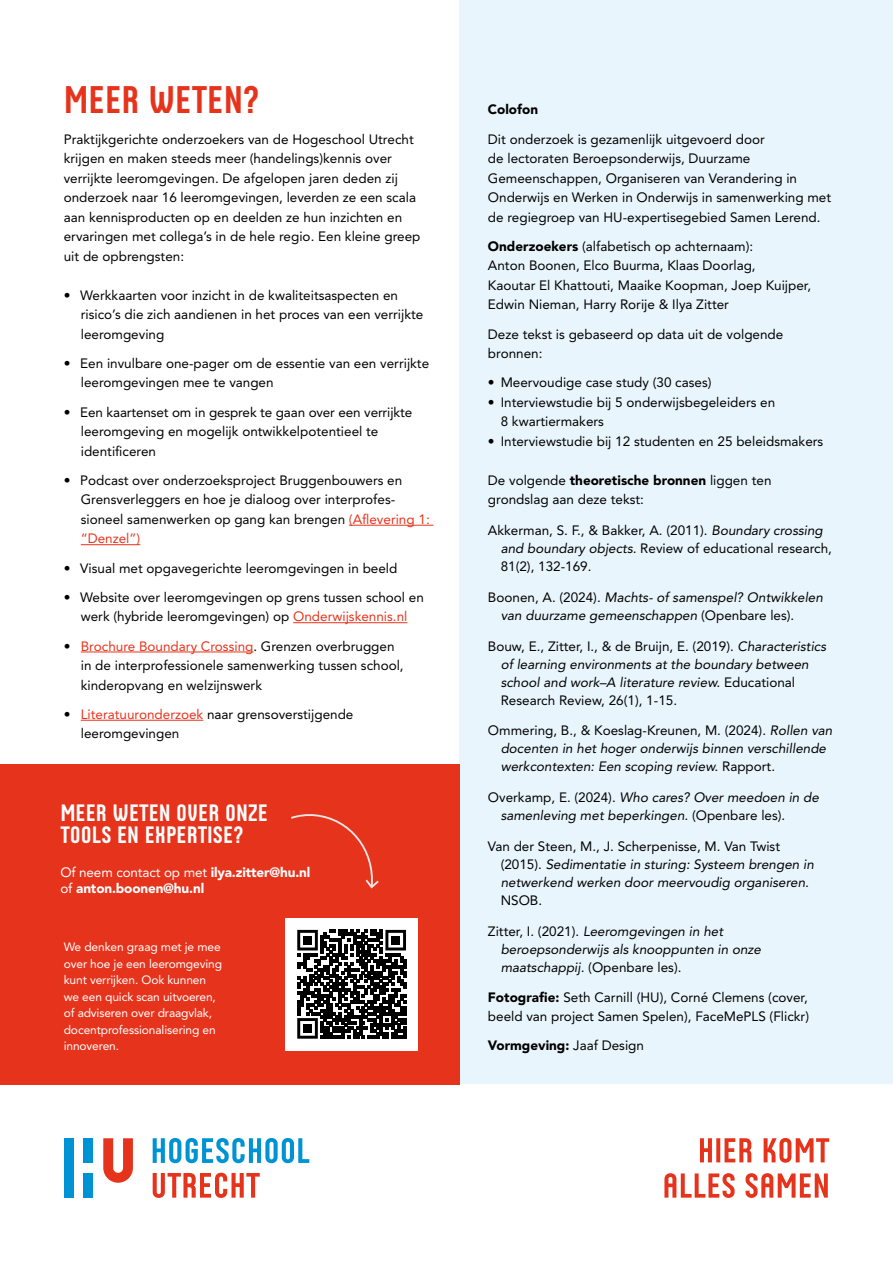
<style>
.page{position:relative;width:893px;height:1263px;background:#fff}
.page>*{position:absolute;margin:0;border:0;box-sizing:border-box;transform-origin:0 0}
.t1{font:39px "Husans";color:#e6331c}
.t2{font:24px/22.5px "Husans";color:#fff}
.t3{font:13.5px/19.5px "Avenir LT Std";color:#000}
.t4{font:italic 13.5px/18px "Avenir LT Std";color:#000}
.t5{font:900 13.5px/16.5px "Avenir LT Std";letter-spacing:-.01em;color:#fff}
.t6{font:900 13.5px "Avenir LT Std";color:#000}
.t7{font:12px/16.5px "Avenir LT Std";letter-spacing:-.01em;color:#fff}
.s1{color:#e6331c}
.s2{font-weight:400}
.s3{font-weight:900}
.s4{font-style:italic}
.s5{font-style:normal}
</style>
<div class="page">
<div style="left:459px;top:0;width:434px;height:1120px;background:#e9f5fc"></div>
<div style="left:0;top:1084px;width:893px;height:179px;background:#fff"></div>
<svg style="left:700px;top:1138px;width:129px;height:25px"></svg>
<svg style="left:664px;top:1173px;width:164px;height:25px"></svg>
<div style="left:84px;top:1138px;width:9px;height:25px;background:#0093d3"></div>
<div style="left:84px;top:1173px;width:9px;height:24px;background:#0093d3"></div>
<div style="left:64px;top:1138px;width:10px;height:59px;background:#0093d3"></div>
<svg style="left:103px;top:1138px;width:30px;height:45px"></svg>
<svg style="left:153px;top:1138px;width:156px;height:25px"></svg>
<svg style="left:153px;top:1173px;width:107px;height:25px"></svg>
<div style="left:0;top:764px;width:459px;height:320px;background:#e6331c"></div>
<div style="left:285px;top:918px;width:133px;height:132px;background:#fff"></div>
<svg style="left:297px;top:930px;width:109px;height:109px"></svg>
<div style="left:303px;top:936px;width:9px;height:8px;background:#000"></div>
<div style="left:391px;top:936px;width:9px;height:8px;background:#000"></div>
<div style="left:303px;top:1024px;width:9px;height:9px;background:#000"></div>
<svg style="left:291px;top:814px;width:88px;height:75px"></svg>
<hr style="left:349px;top:525px;width:84px;height:1px;background:#e6331c">
<hr style="left:81px;top:544px;width:59px;height:1px;background:#e6331c">
<hr style="left:293px;top:622px;width:114px;height:1px;background:#e6331c">
<hr style="left:81px;top:652px;width:172px;height:1px;background:#e6331c">
<hr style="left:81px;top:720px;width:122px;height:1px;background:#e6331c">
<h1 class="t1" style="left:64px;top:77px;width:198px">MEER WETEN?</h1>
<p class="t3" style="left:64px;top:129px;width:358px">Praktijkgerichte onderzoekers van de Hogeschool Utrecht krijgen en maken steeds meer (handelings)kennis over verrijkte leeromgevingen. De afgelopen jaren deden zij onderzoek naar 16 leeromgevingen, leverden ze een scala aan kennisproducten op en deelden ze hun inzichten en ervaringen met collega’s in de hele regio. Een kleine greep uit de opbrengsten:</p>
<p class="t3" style="left:81px;top:285px;width:344px;text-indent:-17px">• Werkkaarten voor inzicht in de kwaliteitsaspecten en risico’s die zich aandienen in het proces van een verrijkte leeromgeving</p>
<p class="t3" style="left:81px;top:353px;width:350px;text-indent:-17px">• Een invulbare one-pager om de essentie van een verrijkte leeromgevingen mee te vangen</p>
<p class="t3" style="left:81px;top:402px;width:333px;text-indent:-17px">• Een kaartenset om in gesprek te gaan over een verrijkte leeromgeving en mogelijk ontwikkelpotentieel te identificeren</p>
<p class="t3" style="left:81px;top:470px;width:350px;text-indent:-17px">• Podcast over onderzoeksproject Bruggenbouwers en Grensverleggers en hoe je dialoog over interprofes&shy;sioneel samenwerken op gang kan brengen <span class="s1">(Aflevering 1: “Denzel”)</span></p>
<p class="t3" style="left:64px;top:558px;width:335px">• Visual met opgavegerichte leeromgevingen in beeld</p>
<p class="t3" style="left:64px;top:587px;width:362px;text-align:center">• Website over leeromgevingen op grens tussen school en werk (hybride leeromgevingen) op <span class="s1">Onderwijskennis.nl</span></p>
<p class="t3" style="left:81px;top:636px;width:324px;text-indent:-17px">• <span class="s1">Brochure Boundary Crossing</span>. Grenzen overbruggen in de interprofessionele samenwerking tussen school, kinderopvang en welzijnswerk</p>
<p class="t3" style="left:81px;top:704px;width:274px;text-indent:-17px">• <span class="s1">Literatuuronderzoek</span> naar grensoverstijgende leeromgevingen</p>
<h2 class="t2" style="left:60px;top:801px;width:209px">MEER WETEN OVER ONZE<br>TOOLS EN EXPERTISE?</h2>
<p class="t5" style="left:60px;top:864px;width:251px"><span class="s2">Of neem contact op met</span> ilya.zitter@hu.nl <span class="s2">of</span> anton.boonen@hu.nl</p>
<p class="t7" style="left:64px;top:939px;width:160px">We denken graag met je mee over hoe je een leeromgeving kunt verrijken. Ook kunnen we een quick scan uitvoeren, of adviseren over draagvlak, docentprofessionalisering en innoveren.</p>
<p class="t6" style="left:488px;top:101px;width:52px">Colofon</p>
<p class="t3" style="left:488px;top:129px;width:345px">Dit onderzoek is gezamenlijk uitgevoerd door<br>de lectoraten Beroepsonderwijs, Duurzame Gemeenschappen, Organiseren van Verandering in Onderwijs en Werken in Onderwijs in samenwerking met de regiegroep van HU-expertisegebied Samen Lerend.</p>
<p class="t3" style="left:488px;top:236px;width:325px"><span class="s3">Onderzoekers</span> (alfabetisch op achternaam):<br>Anton Boonen, Elco Buurma, Klaas Doorlag,<br>Kaoutar El Khattouti, Maaike Koopman, Joep Kuijper, Edwin Nieman, Harry Rorije &amp; Ilya Zitter</p>
<p class="t3" style="left:488px;top:324px;width:297px">Deze tekst is gebaseerd op data uit de volgende bronnen:</p>
<p class="t3" style="left:488px;top:373px;width:225px">• Meervoudige case study (30 cases)</p>
<p class="t3" style="left:501px;top:392px;width:276px;text-indent:-13px">• Interviewstudie bij 5 onderwijsbegeleiders en<br>8 kwartiermakers</p>
<p class="t3" style="left:488px;top:431px;width:337px">• Interviewstudie bij 12 studenten en 25 beleidsmakers</p>
<p class="t3" style="left:488px;top:470px;width:285px">De volgende <span class="s3">theoretische bronnen</span> liggen ten grondslag aan deze tekst:</p>
<p class="t3" style="left:501px;top:521px;width:333px;line-height:18px;text-indent:-13px">Akkerman, S. F., &amp; Bakker, A. (2011). <span class="s4">Boundary crossing and boundary objects.</span> Review of educational research,<br>81(2), 132-169.</p>
<p class="t4" style="left:501px;top:588px;width:324px;text-indent:-13px"><span class="s5">Boonen, A. (2024).</span> Machts- of samenspel? Ontwikkelen van duurzame gemeenschappen <span class="s5">(Openbare les).</span></p>
<p class="t4" style="left:501px;top:637px;width:327px;text-indent:-13px"><span class="s5">Bouw, E., Zitter, I., &amp; de Bruijn, E. (2019).</span> Characteristics of learning environments at the boundary between school and work–A literature review. <span class="s5">Educational Research Review, 26(1), 1-15.</span></p>
<p class="t4" style="left:501px;top:722px;width:333px;text-indent:-13px"><span class="s5">Ommering, B., &amp; Koeslag-Kreunen, M. (2024).</span> Rollen van docenten in het hoger onderwijs binnen verschillende werkcontexten: Een scoping review. <span class="s5">Rapport.</span></p>
<p class="t4" style="left:501px;top:789px;width:320px;text-indent:-13px"><span class="s5">Overkamp, E. (2024).</span> Who cares? Over meedoen in de samenleving met beperkingen. <span class="s5">(Openbare les).</span></p>
<p class="t4" style="left:501px;top:837px;width:315px;text-indent:-13px"><span class="s5">Van der Steen, M., J. Scherpenisse, M. Van Twist (2015).</span> Sedimentatie in sturing: Systeem brengen in netwerkend werken door meervoudig organiseren.</p>
<p class="t3" style="left:501px;top:890px;width:43px">NSOB.</p>
<p class="t4" style="left:501px;top:922px;width:262px;text-indent:-13px"><span class="s5">Zitter, I. (2021).</span> Leeromgevingen in het beroepsonderwijs als knooppunten in onze maatschappij. <span class="s5">(Openbare les).</span></p>
<p class="t3" style="left:488px;top:987px;width:323px"><span class="s3">Fotografie:</span> Seth Carnill (HU), Corné Clemens (cover, beeld van project Samen Spelen), FaceMePLS (Flickr)</p>
<p class="t6" style="left:488px;top:1037px;width:158px">Vormgeving: <span class="s2">Jaaf Design</span></p>
</div>
